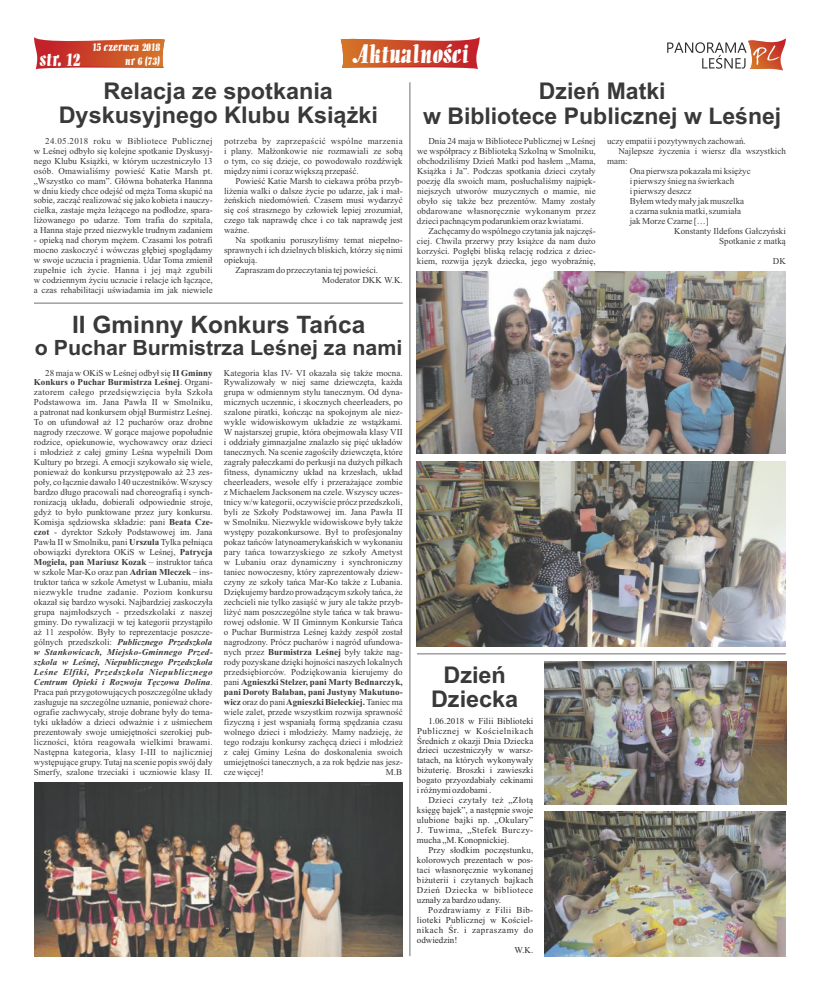
<style>
.page{position:relative;width:820px;height:993px;background:#fff}
.page>*{position:absolute;margin:0;border:0;box-sizing:border-box;transform-origin:0 0}
.t1{font:700 24px "Arial";color:#3a3939}
.t2{font:24px "Alto";color:#fefefe}
.t3{font:700 23px/24.4px "Arial";color:#3a3939;text-align:center}
.t4{font:700 21px "Arial";color:#3a3939}
.t5{font:18px "Alto";color:#fefefe}
.t6{font:11px/13.3px "Alto";color:#fefefe;text-align:right}
.t7{font:9px/10px "Times New Roman";color:#3a3939;text-align:justify}
.t8{font:9px/10px "Times New Roman";letter-spacing:.02em;color:#2e2e2d;text-align:justify}
.t9{font:9px "Times New Roman";letter-spacing:.05em;color:#2e2e2d}
.t10{font:9px "Times New Roman";color:#2e2e2d}
.s1{font-weight:700}
.s2{font-weight:700;font-style:italic}
</style>
<div class="page">
<svg style="left:667px;top:39px;width:118px;height:31px"></svg>
<svg style="left:34px;top:37px;width:131px;height:32px;background:#d26449"></svg>
<svg style="left:340px;top:37px;width:139px;height:32px;background:#d26449"></svg>
<img style="left:544px;top:661px;width:241px;height:143px">
<hr style="left:409px;top:82px;width:1px;height:873px;background:#717171">
<hr style="left:417px;top:653px;width:368px;height:1px;background:#717171">
<hr style="left:34px;top:302px;width:368px;height:1px;background:#717171">
<img style="left:544px;top:811px;width:241px;height:144px">
<img style="left:416px;top:272px;width:369px;height:181px">
<img style="left:416px;top:461px;width:369px;height:185px">
<img style="left:34px;top:782px;width:369px;height:173px">
<p class="t6" style="left:92px;top:41px;width:69px">15 czerwca 2018 nr 6 (73)</p>
<h3 class="t5" style="left:39px;top:51px;width:42px">str. 12</h3>
<h1 class="t2" style="left:351px;top:43px;width:118px">Aktualności</h1>
<h2 class="t3" style="left:59px;top:81px;width:320px">Relacja ze spotkania<br>Dyskusyjnego Klubu Książki</h2>
<p class="t7" style="left:34px;top:136px;width:180px;text-indent:11px">24.05.2018 roku w Bibliotece Publicznej w Leśnej odbyło się kolejne spotkanie Dyskusyj&shy;nego Klubu Książki, w którym uczestniczyło 13 osób. Omawialiśmy powieść Katie Marsh pt. „Wszystko co mam”. Główna bohaterka Hannna w dniu kiedy chce odejść od męża Toma skupić na sobie, zacząć realizować się jako kobieta i nauczy&shy;cielka, zastaje męża leżącego na podłodze, spara&shy;liżowanego po udarze. Tom trafia do szpitala, a Hanna staje przed niezwykle trudnym zadaniem</p>
<p class="t7" style="left:34px;top:236px;width:180px">- opieką nad chorym mężem. Czasami los potrafi mocno zaskoczyć i wówczas głębiej spoglądamy w swoje uczucia i pragnienia. Udar Toma zmienił zupełnie ich życie. Hanna i jej mąż zgubili w codziennym życiu uczucie i relacje ich łączące, a czas rehabilitacji uświadamia im jak niewiele</p>
<p class="t7" style="left:224px;top:136px;width:180px">potrzeba by zaprzepaścić wspólne marzenia i plany. Małżonkowie nie rozmawiali ze sobą o tym, co się dzieje, co powodowało rozdźwięk między nimi i coraz większą przepaść.</p>
<p class="t7" style="left:224px;top:176px;width:180px;text-indent:11px">Powieść Katie Marsh to ciekawa próba przyb&shy;liżenia walki o dalsze życie po udarze, jak i mał&shy;żeńskich niedomówień. Czasem musi wydarzyć się coś strasznego by człowiek lepiej zrozumiał, czego tak naprawdę chce i co tak naprawdę jest ważne.</p>
<p class="t7" style="left:235px;top:236px;width:169px">Na spotkaniu poruszyliśmy temat niepełno-</p>
<p class="t7" style="left:224px;top:246px;width:180px">sprawnych i ich dzielnych bliskich, którzy się nimi</p>
<p class="t7" style="left:224px;top:256px;width:35px">opiekują.</p>
<p class="t7" style="left:235px;top:266px;width:144px">Zapraszam do przeczytania tej powieści.</p>
<p class="t7" style="left:322px;top:276px;width:82px">Moderator DKK W.K.</p>
<h1 class="t1" style="left:72px;top:315px;width:294px">II Gminny Konkurs Tańca</h1>
<h3 class="t4" style="left:35px;top:340px;width:369px">o Puchar Burmistrza Leśnej za nami</h3>
<p class="t7" style="left:34px;top:368px;width:180px;text-indent:11px">28 maja w OKiS w Leśnej odbył się <span class="s1">II Gminny Konkurs o Puchar Burmistrza Leśnej</span>. Organi&shy;zatorem całego przedsięwzięcia była Szkoła Podstawowa im. Jana Pawła II w Smolniku, a patronat nad konkursem objął Burmistrz Leśnej.<br>To on ufundował aż 12 pucharów oraz drobne nagrody rzeczowe. W gorące majowe popołudnie rodzice, opiekunowie, wychowawcy oraz dzieci i młodzież z całej gminy Leśna wypełnili Dom Kultury po brzegi. A emocji szykowało się wiele, ponieważ do konkursu przystępowało aż 23 zes&shy;poły, co łącznie dawało 140 uczestników. Wszyscy bardzo długo pracowali nad choreografią i synch&shy;ronizacją układu, dobierali odpowiednie stroje, gdyż to było punktowane przez jury konkursu.<br>Komisja sędziowska składzie: pani <span class="s1">Beata Cze&shy;czot</span> - dyrektor Szkoły Podstawowej im. Jana Pawła II w Smolniku, pani <span class="s1">Urszula</span> Tylka pełniąca obowiązki dyrektora OKiS w Leśnej, <span class="s1">Patrycja Mogieła, pan Mariusz Kozak</span> – instruktor tańca w szkole Mar-Ko oraz pan <span class="s1">Adrian Mleczek</span> – ins&shy;truktor tańca w szkole Ametyst w Lubaniu, miała niezwykle trudne zadanie. Poziom konkursu okazał się bardzo wysoki. Najbardziej zaskoczyła grupa najmłodszych - przedszkolaki z naszej gminy. Do rywalizacji w tej kategorii przystąpiło aż 11 zespołów. Były to reprezentacje poszcze&shy;gólnych przedszkoli: <span class="s2">Publicznego Przedszkola w Stankowicach, Miejsko-Gminnego Przed&shy;szkola w Leśnej, Niepublicznego Przedszkola Leśne Elfiki, Przedszkola Niepublicznego Centrum Opieki i Rozwoju Tęczowa Dolina</span>.<br>Praca pań przygotowujących poszczególne układy zasługuje na szczególne uznanie, ponieważ chore&shy;ografie zachwycały, stroje dobrane były do tema&shy;tyki układów a dzieci odważnie i z uśmiechem prezentowały swoje umiejętności szerokiej pub&shy;liczności, która reagowała wielkimi brawami.<br>Następna kategoria, klasy I-III to najliczniej występujące grupy. Tutaj na scenie popis swój dały Smerfy, szalone trzeciaki i uczniowie klasy II.</p>
<p class="t7" style="left:224px;top:368px;width:180px">Kategoria klas IV- VI okazała się także mocna.<br>Rywalizowały w niej same dziewczęta, każda grupa w odmiennym stylu tanecznym. Od dyna&shy;micznych uczennic, i skocznych cheerleaders, po szalone piratki, kończąc na spokojnym ale niez&shy;wykle widowiskowym układzie ze wstążkami.<br>W najstarszej grupie, która obejmowała klasy VII i oddziały gimnazjalne znalazło się pięć układów tanecznych. Na scenie zagościły dziewczęta, które zagrały pałeczkami do perkusji na dużych piłkach fitness, dynamiczny układ na krzesłach, układ cheerleaders, wesołe elfy i przerażające zombie z Michaelem Jacksonem na czele. Wszyscy uczes&shy;tnicy w/w kategorii, oczywiście prócz przedszkoli, byli ze Szkoły Podstawowej im. Jana Pawła II w Smolniku. Niezwykle widowiskowe były także występy pozakonkursowe. Był to profesjonalny pokaz tańców latynoamerykańskich w wykonaniu pary tańca towarzyskiego ze szkoły Ametyst w Lubaniu oraz dynamiczny i synchroniczny taniec nowoczesny, który zaprezentowały dziew&shy;czyny ze szkoły tańca Mar-Ko także z Lubania.<br>Dziękujemy bardzo prowadzącym szkoły tańca, że zechcieli nie tylko zasiąść w jury ale także przyb&shy;liżyć nam poszczególne style tańca w tak brawu&shy;rowej odsłonie. W II Gminnym Konkursie Tańca o Puchar Burmistrza Leśnej każdy zespół został nagrodzony. Prócz pucharów i nagród ufundowa&shy;nych przez <span class="s1">Burmistrza Leśnej</span> były także nag&shy;rody pozyskane dzięki hojności naszych lokalnych przedsiębiorców. Podziękowania kierujemy do pani <span class="s1">Agnieszki Stelzer, pani Marty Bednarczyk, pani Doroty Bałaban, pani Justyny Makutuno&shy;wicz</span> oraz do pani<span class="s1">Agnieszki Bieleckiej.</span>Taniec ma wiele zalet, przede wszystkim rozwija sprawność fizyczną i jest wspaniałą formą spędzania czasu wolnego dzieci i młodzieży. Mamy nadzieję, że tego rodzaju konkursy zachęcą dzieci i młodzież z całej Gminy Leśna do doskonalenia swoich umiejętności tanecznych, a za rok będzie nas jesz&shy;cze więcej!</p>
<p class="t7" style="left:386px;top:767px;width:18px">M.B</p>
<h2 class="t3" style="left:423px;top:81px;width:359px">Dzień Matki<br>w Bibliotece Publicznej w Leśnej</h2>
<p class="t7" style="left:417px;top:137px;width:180px;text-indent:11px">Dnia 24 maja w Bibliotece Publicznej w Leśnej we współpracy z Biblioteką Szkolną w Smolniku, obchodziliśmy Dzień Matki pod hasłem ,,Mama, Książka i Ja”. Podczas spotkania dzieci czytały poezję dla swoich mam, posłuchaliśmy najpięk&shy;niejszych utworów muzycznych o mamie, nie obyło się także bez prezentów. Mamy zostały obdarowane własnoręcznie wykonanym przez dzieci pachnącym podarunkiem oraz kwiatami.</p>
<p class="t7" style="left:417px;top:227px;width:180px;text-indent:11px">Zachęcamy do wspólnego czytania jak najczęś&shy;ciej. Chwila przerwy przy książce da nam dużo korzyści. Pogłębi bliską relację rodzica z dziec&shy;kiem, rozwija język dziecka, jego wyobraźnię,</p>
<p class="t7" style="left:607px;top:137px;width:140px">uczy empatii i pozytywnych zachowań.</p>
<p class="t7" style="left:618px;top:147px;width:169px">Najlepsze życzenia i wiersz dla wszystkich</p>
<p class="t7" style="left:607px;top:157px;width:22px">mam:</p>
<p class="t7" style="left:629px;top:167px;width:122px">Ona pierwsza pokazała mi księżyc</p>
<p class="t7" style="left:629px;top:177px;width:106px">i pierwszy śnieg na świerkach</p>
<p class="t7" style="left:629px;top:187px;width:63px">i pierwszy deszcz</p>
<p class="t7" style="left:629px;top:197px;width:116px">Byłem wtedy mały jak muszelka</p>
<p class="t7" style="left:629px;top:207px;width:113px">a czarna suknia matki, szumiała</p>
<p class="t7" style="left:629px;top:217px;width:81px">jak Morze Czarne […]</p>
<p class="t7" style="left:674px;top:227px;width:113px">Konstanty Ildefons Gałczyński</p>
<p class="t7" style="left:719px;top:237px;width:68px">Spotkanie z matką</p>
<p class="t7" style="left:772px;top:257px;width:14px">DK</p>
<h2 class="t3" style="left:431px;top:664px;width:89px">Dzień<br>Dziecka</h2>
<p class="t8" style="left:417px;top:716px;width:118px;text-indent:11px">1.06.2018 w Filii Biblioteki Publicznej w Kościelnikach Średnich z okazji Dnia Dziecka dzieci uczestniczyły w warsz&shy;tatach, na których wykonywały biżuterię. Broszki i zawieszki bogato przyozdabiały cekinami i różnymi ozdobami .</p>
<p class="t8" style="left:417px;top:796px;width:118px;text-indent:11px">Dzieci czytały też „Złotą księgę bajek”, a następnie swoje ulubione bajki np. „Okulary” J. Tuwima, „Stefek Burczy&shy;mucha „M. Konopnickiej.</p>
<p class="t8" style="left:417px;top:845px;width:118px;text-indent:11px">Przy słodkim poczęstunku, kolorowych prezentach w pos&shy;taci własnoręcznie wykonanej biżuterii i czytanych bajkach Dzień Dziecka w bibliotece uznały za bardzo udany.</p>
<p class="t8" style="left:428px;top:905px;width:106px">Pozdrawiamy z Filii Bib-</p>
<p class="t8" style="left:417px;top:915px;width:118px">lioteki Publicznej w Kościel-</p>
<p class="t9" style="left:417px;top:926px;width:118px">nikach Śr. i zapraszamy do</p>
<p class="t10" style="left:417px;top:936px;width:42px">odwiedzin!</p>
<p class="t8" style="left:514px;top:945px;width:20px">W.K.</p>
</div>
